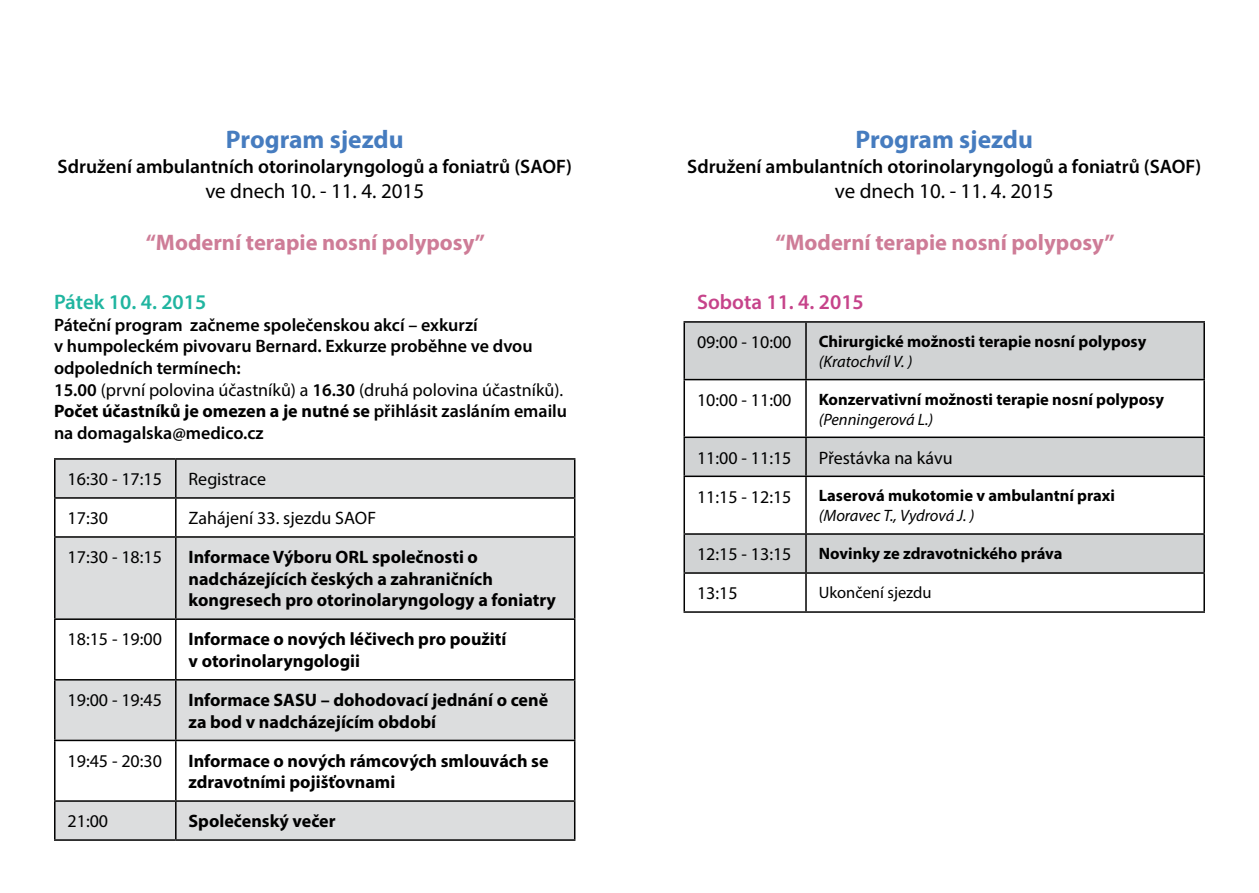
<style>
.page{position:relative;width:1259px;height:893px;background:#fff}
.page>*{position:absolute;margin:0;border:0;box-sizing:border-box;transform-origin:0 0}
.t1{font:700 25.5px "Myriad Pro";color:#467cbf}
.t2{font:700 22.5px "Myriad Pro";color:#ce7c97}
.t3{font:21px "Myriad Pro";color:#000}
.t4{font:600 21px "Myriad Pro";color:#c6438a}
.t5{font:600 21px "Myriad Pro";color:#20b5a0}
.t6{font:600 19.5px "Myriad Pro";color:#000}
.t7{font:700 18px/21.6px "Myriad Pro";color:#000}
.t8{font:600 18px/21.6px "Myriad Pro";color:#000}
.t9{font:18px "Myriad Pro";color:#000}
.t10{font:700 16.5px "Myriad Pro";color:#000}
.t11{font:italic 16.5px "Myriad Pro";color:#000}
.t12{font:16.5px "Myriad Pro";color:#000}
.s1{font-weight:400}
.s2{font-weight:700}
</style>
<div class="page">
<svg style="left:56px;top:460px;width:518px;height:379px;fill:#dcddde"></svg>
<hr style="left:54px;top:458px;width:122px;height:2px;background:#000">
<hr style="left:54px;top:460px;width:2px;height:37px;background:#000">
<hr style="left:176px;top:458px;width:399px;height:2px;background:#000">
<hr style="left:175px;top:460px;width:1px;height:37px;background:#000">
<hr style="left:574px;top:460px;width:1px;height:37px;background:#000">
<hr style="left:54px;top:497px;width:122px;height:2px;background:#000">
<hr style="left:54px;top:499px;width:2px;height:37px;background:#000">
<hr style="left:176px;top:497px;width:399px;height:2px;background:#000">
<hr style="left:175px;top:499px;width:1px;height:37px;background:#000">
<hr style="left:574px;top:499px;width:1px;height:37px;background:#000">
<hr style="left:54px;top:536px;width:122px;height:2px;background:#000">
<hr style="left:54px;top:538px;width:2px;height:80px;background:#000">
<hr style="left:176px;top:536px;width:399px;height:2px;background:#000">
<hr style="left:175px;top:538px;width:1px;height:80px;background:#000">
<hr style="left:574px;top:538px;width:1px;height:80px;background:#000">
<hr style="left:54px;top:618px;width:122px;height:2px;background:#000">
<hr style="left:54px;top:620px;width:2px;height:59px;background:#000">
<hr style="left:176px;top:618px;width:399px;height:2px;background:#000">
<hr style="left:175px;top:620px;width:1px;height:59px;background:#000">
<hr style="left:574px;top:620px;width:1px;height:59px;background:#000">
<hr style="left:54px;top:679px;width:122px;height:1px;background:#000">
<hr style="left:54px;top:680px;width:2px;height:60px;background:#000">
<hr style="left:176px;top:679px;width:399px;height:1px;background:#000">
<hr style="left:175px;top:680px;width:1px;height:60px;background:#000">
<hr style="left:574px;top:680px;width:1px;height:60px;background:#000">
<hr style="left:54px;top:740px;width:122px;height:1px;background:#000">
<hr style="left:54px;top:741px;width:2px;height:59px;background:#000">
<hr style="left:176px;top:740px;width:399px;height:1px;background:#000">
<hr style="left:175px;top:741px;width:1px;height:59px;background:#000">
<hr style="left:574px;top:741px;width:1px;height:59px;background:#000">
<hr style="left:54px;top:800px;width:122px;height:2px;background:#000">
<hr style="left:54px;top:802px;width:2px;height:37px;background:#000">
<hr style="left:176px;top:800px;width:399px;height:2px;background:#000">
<hr style="left:175px;top:802px;width:1px;height:37px;background:#000">
<hr style="left:574px;top:802px;width:1px;height:37px;background:#000">
<hr style="left:54px;top:839px;width:122px;height:2px;background:#000">
<hr style="left:176px;top:839px;width:399px;height:2px;background:#000">
<svg style="left:685px;top:323px;width:518px;height:249px;fill:#d1d3d4"></svg>
<hr style="left:683px;top:323px;width:2px;height:56px;background:#000">
<hr style="left:805px;top:323px;width:1px;height:56px;background:#000">
<hr style="left:1203px;top:323px;width:2px;height:56px;background:#000">
<hr style="left:683px;top:379px;width:123px;height:1px;background:#000">
<hr style="left:683px;top:380px;width:2px;height:57px;background:#000">
<hr style="left:806px;top:379px;width:399px;height:1px;background:#000">
<hr style="left:805px;top:380px;width:1px;height:57px;background:#000">
<hr style="left:1203px;top:380px;width:2px;height:57px;background:#000">
<hr style="left:683px;top:437px;width:123px;height:1px;background:#000">
<hr style="left:683px;top:438px;width:2px;height:38px;background:#000">
<hr style="left:806px;top:437px;width:399px;height:1px;background:#000">
<hr style="left:805px;top:438px;width:1px;height:38px;background:#000">
<hr style="left:1203px;top:438px;width:2px;height:38px;background:#000">
<hr style="left:683px;top:476px;width:123px;height:1px;background:#000">
<hr style="left:683px;top:477px;width:2px;height:56px;background:#000">
<hr style="left:806px;top:476px;width:399px;height:1px;background:#000">
<hr style="left:805px;top:477px;width:1px;height:56px;background:#000">
<hr style="left:1203px;top:477px;width:2px;height:56px;background:#000">
<hr style="left:683px;top:533px;width:123px;height:2px;background:#000">
<hr style="left:683px;top:535px;width:2px;height:37px;background:#000">
<hr style="left:806px;top:533px;width:399px;height:2px;background:#000">
<hr style="left:805px;top:535px;width:1px;height:37px;background:#000">
<hr style="left:1203px;top:535px;width:2px;height:37px;background:#000">
<hr style="left:683px;top:572px;width:123px;height:2px;background:#000">
<hr style="left:683px;top:574px;width:2px;height:37px;background:#000">
<hr style="left:806px;top:572px;width:399px;height:2px;background:#000">
<hr style="left:805px;top:574px;width:1px;height:37px;background:#000">
<hr style="left:1203px;top:574px;width:2px;height:37px;background:#000">
<hr style="left:683px;top:611px;width:123px;height:2px;background:#000">
<hr style="left:806px;top:611px;width:399px;height:2px;background:#000">
<hr style="left:683px;top:321px;width:123px;height:2px;background:#000">
<hr style="left:806px;top:321px;width:399px;height:2px;background:#000">
<h1 class="t1" style="left:226px;top:123px;width:179px">Program sjezdu</h1>
<p class="t6" style="left:58px;top:154px;width:516px">Sdružení ambulantních otorinolaryngologů a foniatrů (SAOF)</p>
<p class="t3" style="left:205px;top:178px;width:220px">ve dnech 10. - 11. 4. 2015</p>
<h1 class="t1" style="left:855px;top:123px;width:179px">Program sjezdu</h1>
<p class="t6" style="left:687px;top:154px;width:516px">Sdružení ambulantních otorinolaryngologů a foniatrů (SAOF)</p>
<p class="t3" style="left:835px;top:178px;width:220px">ve dnech 10. - 11. 4. 2015</p>
<p class="t2" style="left:146px;top:227px;width:341px">“Moderní terapie nosní polyposy”</p>
<p class="t2" style="left:775px;top:227px;width:341px">“Moderní terapie nosní polyposy”</p>
<p class="t5" style="left:54px;top:289px;width:154px">Pátek 10. 4. 2015</p>
<p class="t8" style="left:54px;top:313px;width:515px">Páteční program začneme společenskou akcí – exkurzí<br>v humpoleckém pivovaru Bernard. Exkurze proběhne ve dvou odpoledních termínech:<br>15.00 <span class="s1">(první polovina účastníků) a</span> 16.30 <span class="s1">(druhá polovina účastníků).<br></span><span class="s2">Počet účastníků je omezen a je nutné se</span> přihlásit zasláním emailu na domagalska@medico.cz</p>
<p class="t9" style="left:68px;top:468px;width:96px">16:30 - 17:15</p>
<p class="t9" style="left:189px;top:468px;width:79px">Registrace</p>
<p class="t9" style="left:68px;top:507px;width:42px">17:30</p>
<p class="t9" style="left:189px;top:507px;width:189px">Zahájení 33. sjezdu SAOF</p>
<p class="t9" style="left:68px;top:546px;width:96px">17:30 - 18:15</p>
<p class="t7" style="left:189px;top:546px;width:369px">Informace Výboru ORL společnosti o nadcházejících českých a zahraničních kongresech pro otorinolaryngology a foniatry</p>
<p class="t9" style="left:68px;top:628px;width:96px">18:15 - 19:00</p>
<p class="t7" style="left:189px;top:628px;width:319px">Informace o nových léčivech pro použití v otorinolaryngologii</p>
<p class="t9" style="left:68px;top:689px;width:96px">19:00 - 19:45</p>
<p class="t7" style="left:189px;top:689px;width:361px">Informace SASU – dohodovací jednání o ceně za bod v nadcházejícím období</p>
<p class="t9" style="left:68px;top:749px;width:96px">19:45 - 20:30</p>
<p class="t7" style="left:189px;top:749px;width:361px">Informace o nových rámcových smlouvách se zdravotními pojišťovnami</p>
<p class="t9" style="left:68px;top:810px;width:42px">21:00</p>
<p class="t7" style="left:189px;top:810px;width:149px">Společenský večer</p>
<p class="t4" style="left:697px;top:289px;width:168px">Sobota 11. 4. 2015</p>
<p class="t9" style="left:697px;top:331px;width:96px">09:00 - 10:00</p>
<p class="t10" style="left:819px;top:331px;width:329px">Chirurgické možnosti terapie nosní polyposy</p>
<p class="t11" style="left:819px;top:351px;width:95px">(Kratochvíl V. )</p>
<p class="t9" style="left:697px;top:389px;width:96px">10:00 - 11:00</p>
<p class="t10" style="left:819px;top:388px;width:347px">Konzervativní možnosti terapie nosní polyposy</p>
<p class="t11" style="left:819px;top:409px;width:116px">(Penningerová L.)</p>
<p class="t9" style="left:697px;top:446px;width:96px">11:00 - 11:15</p>
<p class="t9" style="left:818px;top:446px;width:135px">Přestávka na kávu</p>
<p class="t9" style="left:697px;top:485px;width:96px">11:15 - 12:15</p>
<p class="t10" style="left:819px;top:485px;width:298px">Laserová mukotomie v ambulantní praxi</p>
<p class="t11" style="left:819px;top:505px;width:157px">(Moravec T., Vydrová J. )</p>
<p class="t9" style="left:697px;top:543px;width:96px">12:15 - 13:15</p>
<p class="t10" style="left:819px;top:543px;width:245px">Novinky ze zdravotnického práva</p>
<p class="t9" style="left:697px;top:582px;width:42px">13:15</p>
<p class="t12" style="left:819px;top:582px;width:114px">Ukončení sjezdu</p>
</div>
